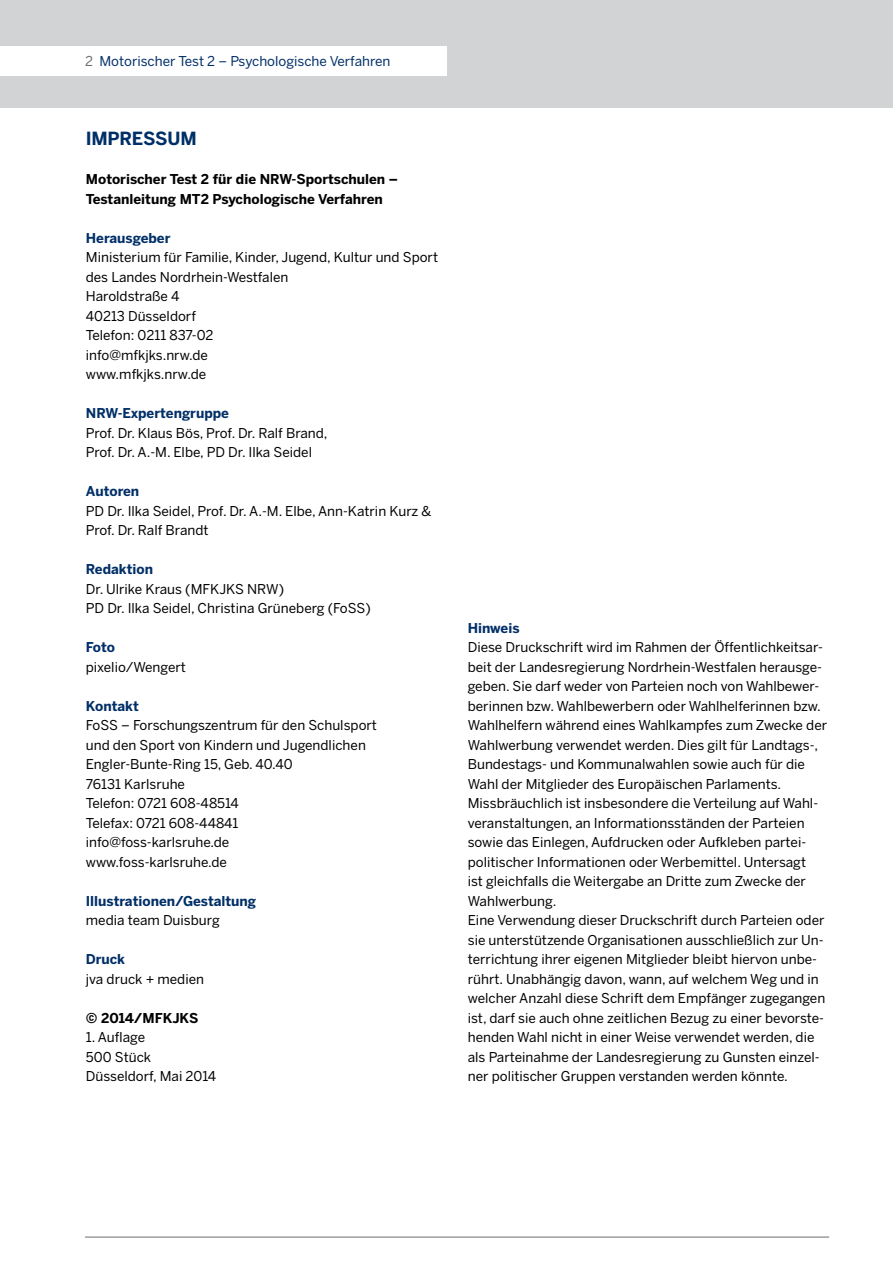
<style>
.page{position:relative;width:893px;height:1263px;background:#fff}
.page>*{position:absolute;margin:0;border:0;box-sizing:border-box;transform-origin:0 0}
.t1{font:700 18px "Benton Sans";letter-spacing:-.015em;color:#002f67}
.t2{font:13.5px/19.5px "Benton Sans";color:#000}
.t3{font:700 13.5px "Benton Sans";color:#002f67}
.t4{font:700 13.5px/19.5px "Benton Sans";color:#000}
.t5{font:13.5px "Benton Sans";color:#002f67}
.s1{color:#6d6e71}
</style>
<div class="page">
<div style="left:0;top:0;width:893px;height:108px;background:#d1d3d4"></div>
<div style="left:0;top:46px;width:446px;height:29px;background:#fff"></div>
<hr style="left:85px;top:1237px;width:744px;height:1px;background:#6d6e71">
<p class="t5" style="left:85px;top:53px;width:307px"><span class="s1">2</span> Motorischer Test 2 – Psychologische Verfahren</p>
<h1 class="t1" style="left:86px;top:128px;width:112px">IMPRESSUM</h1>
<p class="t4" style="left:86px;top:169px;width:314px">Motorischer Test 2 für die NRW-Sportschulen –<br>Testanleitung MT2 Psychologische Verfahren</p>
<p class="t3" style="left:86px;top:230px;width:86px">Herausgeber</p>
<p class="t2" style="left:86px;top:247px;width:354px">Ministerium für Familie, Kinder, Jugend, Kultur und Sport des Landes Nordrhein-Westfalen<br>Haroldstraße 4<br>40213 Düsseldorf<br>Telefon: 0211 837-02<br>info@mfkjks.nrw.de<br>www.mfkjks.nrw.de</p>
<p class="t3" style="left:86px;top:405px;width:145px">NRW-Expertengruppe</p>
<p class="t2" style="left:86px;top:423px;width:243px">Prof. Dr. Klaus Bös, Prof. Dr. Ralf Brand,<br>Prof. Dr. A.-M. Elbe, PD Dr. Ilka Seidel</p>
<p class="t3" style="left:86px;top:483px;width:55px">Autoren</p>
<p class="t2" style="left:86px;top:501px;width:347px">PD Dr. Ilka Seidel, Prof. Dr. A.-M. Elbe, Ann-Katrin Kurz &amp;<br>Prof. Dr. Ralf Brandt</p>
<p class="t3" style="left:86px;top:561px;width:69px">Redaktion</p>
<p class="t2" style="left:86px;top:579px;width:286px">Dr. Ulrike Kraus (MFKJKS NRW)<br>PD Dr. Ilka Seidel, Christina Grüneberg (FoSS)</p>
<p class="t3" style="left:86px;top:639px;width:31px">Foto</p>
<p class="t2" style="left:86px;top:657px;width:102px">pixelio/Wengert</p>
<p class="t3" style="left:86px;top:698px;width:54px">Kontakt</p>
<p class="t2" style="left:86px;top:715px;width:293px">FoSS – Forschungszentrum für den Schulsport und den Sport von Kindern und Jugendlichen<br>Engler-Bunte-Ring 15, Geb. 40.40<br>76131 Karlsruhe<br>Telefon: 0721 608-48514<br>Telefax: 0721 608-44841 info@foss-karlsruhe.de<br>www.foss-karlsruhe.de</p>
<p class="t3" style="left:86px;top:893px;width:172px">Illustrationen/Gestaltung</p>
<p class="t2" style="left:86px;top:910px;width:135px">media team Duisburg</p>
<p class="t3" style="left:86px;top:951px;width:41px">Druck</p>
<p class="t2" style="left:86px;top:969px;width:120px">jva druck + medien</p>
<p class="t4" style="left:86px;top:1008px;width:114px">© 2014/MFKJKS</p>
<p class="t2" style="left:86px;top:1027px;width:132px">1. Auflage<br>500 Stück<br>Düsseldorf, Mai 2014</p>
<p class="t3" style="left:468px;top:620px;width:53px">Hinweis</p>
<p class="t2" style="left:468px;top:637px;width:361px">Diese Druckschrift wird im Rahmen der Öffentlichkeitsar&shy;beit der Landesregierung Nordrhein-Westfalen herausge&shy;geben. Sie darf weder von Parteien noch von Wahlbewer&shy;berinnen bzw. Wahlbewerbern oder Wahlhelferinnen bzw.<br>Wahlhelfern während eines Wahlkampfes zum Zwecke der Wahlwerbung verwendet werden. Dies gilt für Landtags-, Bundestags- und Kommunalwahlen sowie auch für die Wahl der Mitglieder des Europäischen Parlaments.<br>Missbräuchlich ist insbesondere die Verteilung auf Wahl&shy;veranstaltungen, an Informationsständen der Parteien sowie das Einlegen, Aufdrucken oder Aufkleben partei&shy;politischer Informationen oder Werbemittel. Untersagt<br>ist gleichfalls die Weitergabe an Dritte zum Zwecke der Wahlwerbung.<br>Eine Verwendung dieser Druckschrift durch Parteien oder sie unterstützende Organisationen ausschließlich zur Un&shy;terrichtung ihrer eigenen Mitglieder bleibt hiervon unbe&shy;rührt. Unabhängig davon, wann, auf welchem Weg und in welcher Anzahl diese Schrift dem Empfänger zugegangen ist, darf sie auch ohne zeitlichen Bezug zu einer bevorste&shy;henden Wahl nicht in einer Weise verwendet werden, die als Parteinahme der Landesregierung zu Gunsten einzel&shy;ner politischer Gruppen verstanden werden könnte.</p>
</div>
